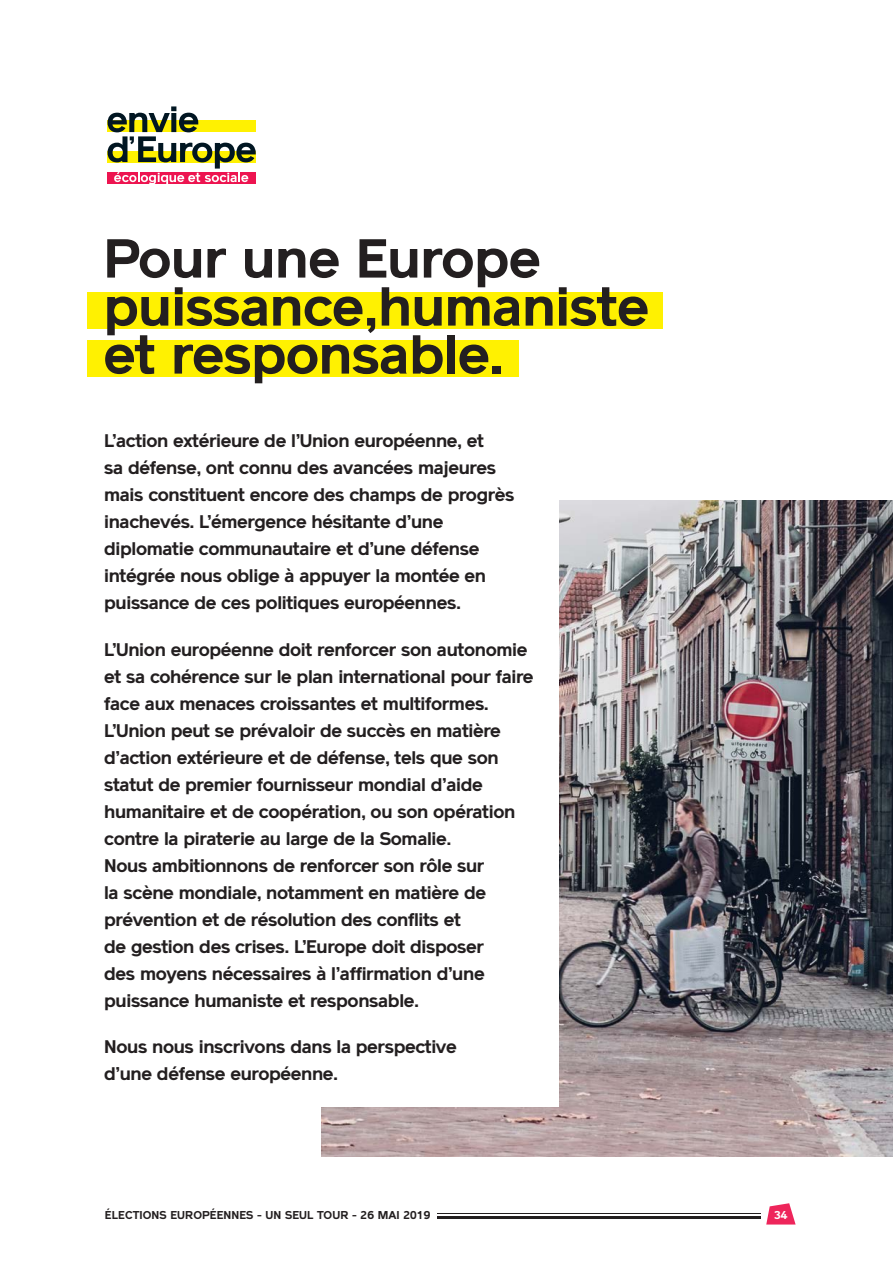
<style>
.page{position:relative;width:893px;height:1263px;background:#fff}
.page>*{position:absolute;margin:0;border:0;box-sizing:border-box;transform-origin:0 0}
.t1{font:700 54px/48px "Reader";letter-spacing:-.01em;color:#231f20}
.t2{font:700 18px/27px "Reader";letter-spacing:-.02em;color:#231f20}
.t3{font:700 11.25px "Reader";letter-spacing:.01em;color:#231f20}
.t4{font:700 11.25px "Reader";color:#fff}
</style>
<div class="page">
<div style="left:87px;top:292px;width:575px;height:37px;background:#fff101"></div>
<img style="left:321px;top:501px;width:572px;height:656px">
<div style="left:62px;top:460px;width:496px;height:647px;background:#fff"></div>
<div style="left:87px;top:340px;width:432px;height:37px;background:#fff101"></div>
<svg style="left:108px;top:106px;width:148px;height:78px"></svg>
<hr style="left:438px;top:1217px;width:323px;height:2px;background:#231f20">
<hr style="left:438px;top:1213px;width:323px;height:1px;background:#231f20">
<svg style="left:766px;top:1203px;width:30px;height:21px"></svg>
<p class="t1" style="left:103px;top:235px;width:547px">Pour une Europe puissance,humaniste</p>
<p class="t1" style="left:103px;top:331px;width:403px">et responsable.</p>
<p class="t2" style="left:104px;top:427px;width:412px">L’action extérieure de l’Union européenne, et<br>sa défense, ont connu des avancées majeures mais constituent encore des champs de progrès inachevés. L’émergence hésitante d’une diplomatie communautaire et d’une défense intégrée nous oblige à appuyer la montée en puissance de ces politiques européennes.</p>
<p class="t2" style="left:104px;top:636px;width:431px">L’Union européenne doit renforcer son autonomie et sa cohérence sur le plan international pour faire face aux menaces croissantes et multiformes.</p>
<p class="t2" style="left:104px;top:717px;width:413px">L’Union peut se prévaloir de succès en matière d’action extérieure et de défense, tels que son statut de premier fournisseur mondial d’aide humanitaire et de coopération, ou son opération contre la piraterie au large de la Somalie.</p>
<p class="t2" style="left:104px;top:852px;width:383px">Nous ambitionnons de renforcer son rôle sur la scène mondiale, notamment en matière de prévention et de résolution des conflits et de gestion des crises. L’Europe doit disposer des moyens nécessaires à l’affirmation d’une puissance humaniste et responsable.</p>
<p class="t2" style="left:104px;top:1033px;width:354px">Nous nous inscrivons dans la perspective</p>
<p class="t2" style="left:104px;top:1060px;width:236px">d’une défense européenne.</p>
<p class="t3" style="left:105px;top:1209px;width:327px">ÉLECTIONS EUROPÉENNES - UN SEUL TOUR - 26 MAI 2019</p>
<p class="t4" style="left:774px;top:1208px;width:15px">34</p>
</div>
